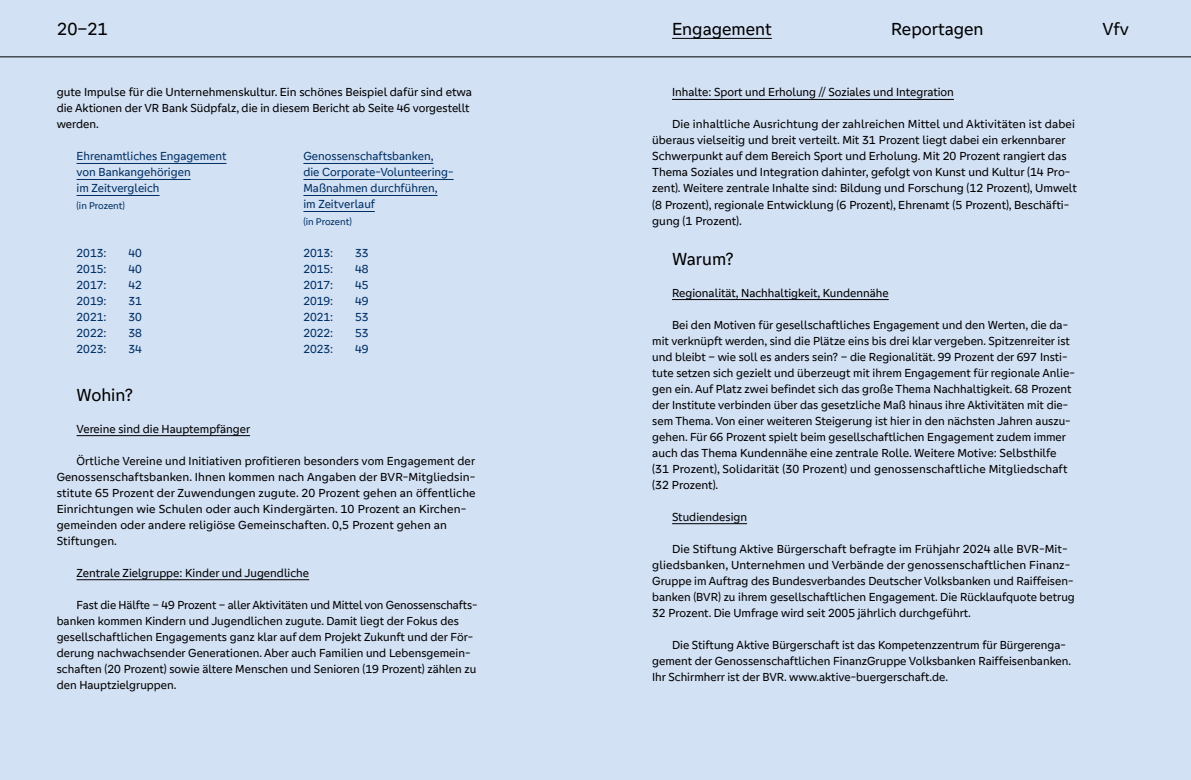
<style>
.page{position:relative;width:1191px;height:780px;background:#d3e1f5}
.page>*{position:absolute;margin:0;border:0;box-sizing:border-box;transform-origin:0 0}
.t1{font:18px "Genos GFG";color:#000}
.t2{font:12px/16px "Genos GFG";color:#000}
.t3{font:12px/16px "Genos GFG";color:#003063}
.t4{font:10px "Genos GFG";letter-spacing:-.005em;color:#003063}
</style>
<div class="page">
<hr style="left:0;top:57px;width:1191px;height:1px;background:#000">
<hr style="left:77px;top:435px;width:173px;height:1px;background:#000">
<hr style="left:77px;top:579px;width:232px;height:1px;background:#000">
<hr style="left:672px;top:99px;width:282px;height:1px;background:#000">
<hr style="left:672px;top:299px;width:216px;height:1px;background:#000">
<hr style="left:672px;top:523px;width:75px;height:1px;background:#000">
<hr style="left:77px;top:163px;width:149px;height:1px;background:#003063">
<hr style="left:77px;top:179px;width:114px;height:1px;background:#003063">
<hr style="left:77px;top:195px;width:83px;height:1px;background:#003063">
<hr style="left:303px;top:163px;width:130px;height:1px;background:#003063">
<hr style="left:303px;top:179px;width:150px;height:1px;background:#003063">
<hr style="left:303px;top:195px;width:134px;height:1px;background:#003063">
<hr style="left:303px;top:211px;width:72px;height:1px;background:#003063">
<hr style="left:672px;top:38px;width:100px;height:1px;background:#000">
<h1 class="t1" style="left:57px;top:19px;width:52px">20–21</h1>
<h1 class="t1" style="left:672px;top:19px;width:101px">Engagement</h1>
<h1 class="t1" style="left:891px;top:19px;width:94px">Reportagen</h1>
<h1 class="t1" style="left:1102px;top:19px;width:28px">Vfv</h1>
<p class="t2" style="left:57px;top:84px;width:417px">gute Impulse für die Unternehmenskultur. Ein schönes Beispiel dafür sind etwa die Aktionen der VR Bank Südpfalz, die in diesem Bericht ab Seite 46 vorgestellt werden.</p>
<p class="t3" style="left:77px;top:148px;width:151px">Ehrenamtliches Engagement von Bankangehörigen<br>im Zeitvergleich</p>
<p class="t4" style="left:77px;top:199px;width:50px">(in Prozent)</p>
<p class="t3" style="left:77px;top:244px;width:31px">2013:</p>
<p class="t3" style="left:128px;top:244px;width:15px">40</p>
<p class="t3" style="left:77px;top:260px;width:31px">2015:</p>
<p class="t3" style="left:128px;top:260px;width:15px">40</p>
<p class="t3" style="left:77px;top:276px;width:31px">2017:</p>
<p class="t3" style="left:128px;top:276px;width:15px">42</p>
<p class="t3" style="left:77px;top:292px;width:31px">2019:</p>
<p class="t3" style="left:128px;top:292px;width:15px">31</p>
<p class="t3" style="left:77px;top:308px;width:31px">2021:</p>
<p class="t3" style="left:128px;top:308px;width:15px">30</p>
<p class="t3" style="left:77px;top:324px;width:31px">2022:</p>
<p class="t3" style="left:128px;top:324px;width:15px">38</p>
<p class="t3" style="left:77px;top:340px;width:31px">2023:</p>
<p class="t3" style="left:128px;top:340px;width:15px">34</p>
<p class="t3" style="left:303px;top:148px;width:152px">Genossenschaftsbanken,<br>die Corporate-Volunteering-<br>Maßnahmen durchführen,<br>im Zeitverlauf</p>
<p class="t4" style="left:303px;top:215px;width:50px">(in Prozent)</p>
<p class="t3" style="left:303px;top:244px;width:31px">2013:</p>
<p class="t3" style="left:355px;top:244px;width:15px">33</p>
<p class="t3" style="left:303px;top:260px;width:31px">2015:</p>
<p class="t3" style="left:355px;top:260px;width:15px">48</p>
<p class="t3" style="left:303px;top:276px;width:31px">2017:</p>
<p class="t3" style="left:355px;top:276px;width:15px">45</p>
<p class="t3" style="left:303px;top:292px;width:31px">2019:</p>
<p class="t3" style="left:355px;top:292px;width:15px">49</p>
<p class="t3" style="left:303px;top:308px;width:31px">2021:</p>
<p class="t3" style="left:355px;top:308px;width:15px">53</p>
<p class="t3" style="left:303px;top:324px;width:31px">2022:</p>
<p class="t3" style="left:355px;top:324px;width:15px">53</p>
<p class="t3" style="left:303px;top:340px;width:31px">2023:</p>
<p class="t3" style="left:355px;top:340px;width:15px">49</p>
<h1 class="t1" style="left:77px;top:384px;width:58px">Wohin?</h1>
<p class="t2" style="left:77px;top:420px;width:175px">Vereine sind die Hauptempfänger</p>
<p class="t2" style="left:57px;top:452px;width:420px;text-indent:20px">Örtliche Vereine und Initiativen profitieren besonders vom Engagement der Genossenschaftsbanken. Ihnen kommen nach Angaben der BVR-Mitgliedsin&shy;stitute 65 Prozent der Zuwendungen zugute. 20 Prozent gehen an öffentliche Einrichtungen wie Schulen oder auch Kindergärten. 10 Prozent an Kirchen&shy;gemeinden oder andere religiöse Gemeinschaften. 0,5 Prozent gehen an Stiftungen.</p>
<p class="t2" style="left:77px;top:564px;width:234px">Zentrale Zielgruppe: Kinder und Jugendliche</p>
<p class="t2" style="left:57px;top:596px;width:422px;text-indent:20px">Fast die Hälfte – 49 Prozent – aller Aktivitäten und Mittel von Genossenschafts&shy;banken kommen Kindern und Jugendlichen zugute. Damit liegt der Fokus des gesellschaftlichen Engagements ganz klar auf dem Projekt Zukunft und der För&shy;derung nachwachsender Generationen. Aber auch Familien und Lebensgemein&shy;schaften (20 Prozent) sowie ältere Menschen und Senioren (19 Prozent) zählen zu den Hauptzielgruppen.</p>
<p class="t2" style="left:672px;top:84px;width:283px">Inhalte: Sport und Erholung // Soziales und Integration</p>
<p class="t2" style="left:652px;top:116px;width:426px;text-indent:20px">Die inhaltliche Ausrichtung der zahlreichen Mittel und Aktivitäten ist dabei überaus vielseitig und breit verteilt. Mit 31 Prozent liegt dabei ein erkennbarer Schwerpunkt auf dem Bereich Sport und Erholung. Mit 20 Prozent rangiert das Thema Soziales und Integration dahinter, gefolgt von Kunst und Kultur (14 Pro&shy;zent). Weitere zentrale Inhalte sind: Bildung und Forschung (12 Prozent), Umwelt (8 Prozent), regionale Entwicklung (6 Prozent), Ehrenamt (5 Prozent), Beschäfti&shy;gung (1 Prozent).</p>
<h1 class="t1" style="left:672px;top:248px;width:63px">Warum?</h1>
<p class="t2" style="left:672px;top:284px;width:218px">Regionalität, Nachhaltigkeit, Kundennähe</p>
<p class="t2" style="left:652px;top:316px;width:424px;text-indent:20px">Bei den Motiven für gesellschaftliches Engagement und den Werten, die da&shy;mit verknüpft werden, sind die Plätze eins bis drei klar vergeben. Spitzenreiter ist und bleibt – wie soll es anders sein? – die Regionalität. 99 Prozent der 697 Insti&shy;tute setzen sich gezielt und überzeugt mit ihrem Engagement für regionale Anlie&shy;gen ein. Auf Platz zwei befindet sich das große Thema Nachhaltigkeit. 68 Prozent der Institute verbinden über das gesetzliche Maß hinaus ihre Aktivitäten mit die&shy;sem Thema. Von einer weiteren Steigerung ist hier in den nächsten Jahren auszu&shy;gehen. Für 66 Prozent spielt beim gesellschaftlichen Engagement zudem immer auch das Thema Kundennähe eine zentrale Rolle. Weitere Motive: Selbsthilfe (31 Prozent), Solidarität (30 Prozent) und genossenschaftliche Mitgliedschaft (32 Prozent).</p>
<p class="t2" style="left:672px;top:508px;width:77px">Studiendesign</p>
<p class="t2" style="left:652px;top:540px;width:424px;text-indent:20px">Die Stiftung Aktive Bürgerschaft befragte im Frühjahr 2024 alle BVR-Mit&shy;gliedsbanken, Unternehmen und Verbände der genossenschaftlichen Finanz-Gruppe im Auftrag des Bundesverbandes Deutscher Volksbanken und Raiffeisen&shy;banken (BVR) zu ihrem gesellschaftlichen Engagement. Die Rücklaufquote betrug 32 Prozent. Die Umfrage wird seit 2005 jährlich durchgeführt.</p>
<p class="t2" style="left:652px;top:636px;width:420px;text-indent:20px">Die Stiftung Aktive Bürgerschaft ist das Kompetenzzentrum für Bürgerenga&shy;gement der Genossenschaftlichen FinanzGruppe Volksbanken Raiffeisenbanken.<br>Ihr Schirmherr ist der BVR. www.aktive-buergerschaft.de.</p>
</div>
